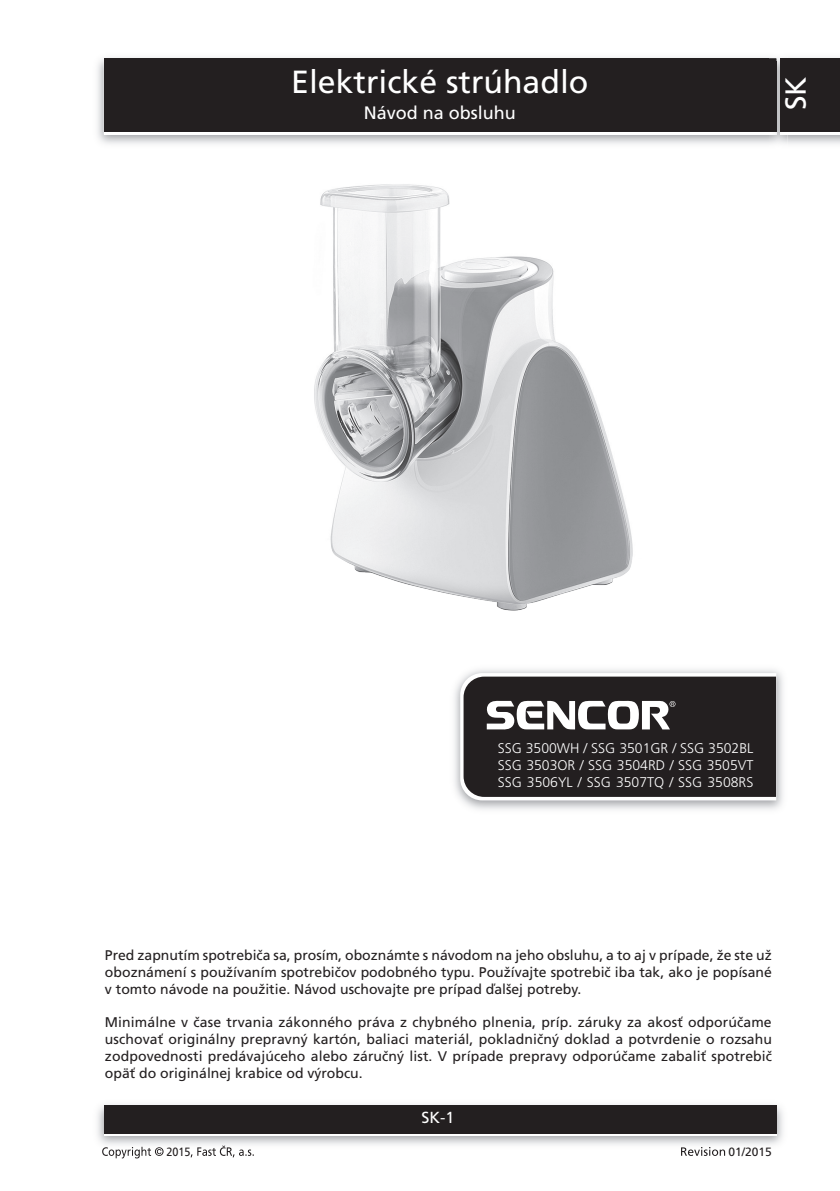
<style>
.page{position:relative;width:840px;height:1191px;background:#fff}
.page>*{position:absolute;margin:0;border:0;box-sizing:border-box;transform-origin:0 0}
.t1{font:32px "Frutiger CE";color:#fff}
.t2{font:29px "Frutiger CE";color:#fff}
.t3{font:18px "Frutiger CE";color:#fff}
.t4{font:16px "Frutiger CE";color:#fff}
.t5{font:14px/16.8px "Frutiger CE";color:#231f20;text-align:justify}
.t6{font:300 14px/16.8px "Frutiger CE";color:#fff;text-align:justify}
.text_7{font:12px "Frutiger CE";color:#231f20}
.text_7-2{font:12px "Frutiger CE";color:#231f20;scale:.9 1}
</style>
<div class="page">
<div style="left:104px;top:58px;width:671px;height:74px;background:#231f20"></div>
<img style="left:97px;top:1104px;width:686px;height:46px">
<div style="left:104px;top:1108px;width:671px;height:28px;background:linear-gradient(to right,#fff,#fff)"></div>
<div style="left:104px;top:1105px;width:671px;height:28px;background:#231f20"></div>
<img style="left:768px;top:55px;width:19px;height:92px">
<svg style="left:768px;top:132px;width:7px;height:3px"></svg>
<img style="left:768px;top:58px;width:7px;height:3px">
<img style="left:768px;top:61px;width:7px;height:71px">
<div style="left:780px;top:61px;width:59px;height:74px;background:#fff"></div>
<div style="left:780px;top:58px;width:59px;height:74px;background:#231f20"></div>
<img style="left:454px;top:669px;width:329px;height:141px">
<svg style="left:460px;top:673px;width:315px;height:127px;background:#434040"></svg>
<svg style="left:102px;top:1146px;width:61px;height:12px"></svg>
<svg style="left:190px;top:1145px;width:64px;height:12px"></svg>
<svg style="left:680px;top:1147px;width:44px;height:8px"></svg>
<img style="left:314px;top:184px;width:319px;height:427px">
<h1 class="t1" style="left:291px;top:64px;width:298px">Elektrické strúhadlo</h1>
<p class="t3" style="left:363px;top:102px;width:154px">Návod na obsluhu</p>
<h2 class="t2" style="left:778px;top:110px;width:35px;rotate:-90deg">SK</h2>
<p class="t6" style="left:497px;top:740px;width:257px">SSG 3500WH / SSG 3501GR / SSG 3502BL SSG 3503OR / SSG 3504RD / SSG 3505VT SSG 3506YL / SSG 3507TQ / SSG 3508RS</p>
<p class="t5" style="left:105px;top:946px;width:668px">Pred zapnutím spotrebiča sa, prosím, oboznámte s návodom na jeho obsluhu, a to aj v prípade, že ste už oboznámení s používaním spotrebičov podobného typu. Používajte spotrebič iba tak, ako je popísané v tomto návode na použitie. Návod uschovajte pre prípad ďalšej potreby.</p>
<p class="t5" style="left:105px;top:1014px;width:668px">Minimálne v čase trvania zákonného práva z chybného plnenia, príp. záruky za akosť odporúčame uschovať originálny prepravný kartón, baliaci materiál, pokladničný doklad a potvrdenie o rozsahu zodpovednosti predávajúceho alebo záručný list. V prípade prepravy odporúčame zabaliť spotrebič opäť do originálnej krabice od výrobcu.</p>
<p class="t4" style="left:421px;top:1108px;width:34px">SK-1</p>
<p class="text_7-2" style="left:166px;top:1144px;width:28px">2015</p>
<p class="text_7" style="left:728px;top:1144px;width:45px">01/2015</p>
</div>
